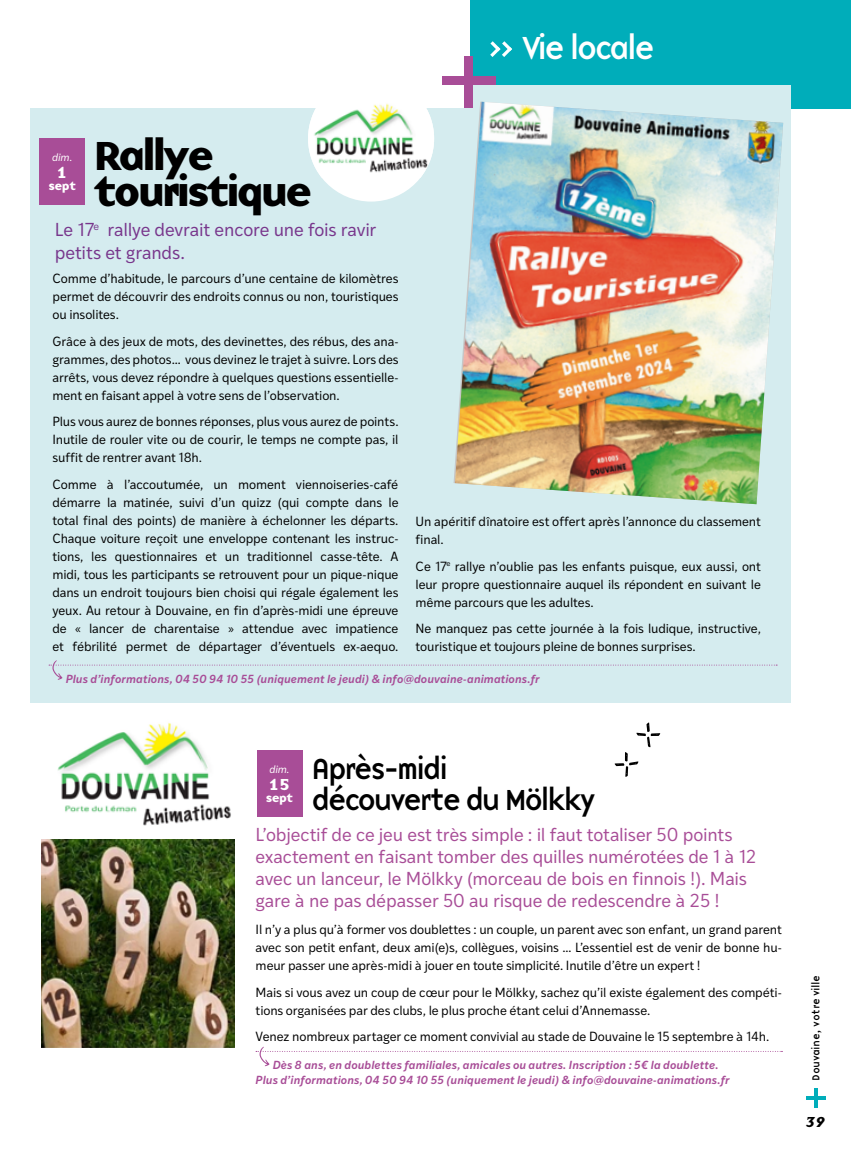
<style>
.page{position:relative;width:851px;height:1149px;background:#fff}
.page>*{position:absolute;margin:0;border:0;box-sizing:border-box;transform-origin:0 0}
.t1{font:700 42px/36px "Base 9 Sans OT";letter-spacing:-.09em;color:#000}
.t2{font:33px "Base 9 Sans OT";letter-spacing:-.12em;color:#fff}
.t3{font:30px/31.5px "Base 9 Sans OT";letter-spacing:-.12em;color:#000}
.t4{font:18px/22.2px "Ivy Style Sans";letter-spacing:-.01em;color:#a84d97}
.t5{font:18px/22.2px "Ivy Style Sans";letter-spacing:-.01em;color:#78368c}
.t6{font:700 16.5px "Base 9 Sans OT";color:#fff}
.t7{font:italic 700 15px "Base 9 Sans OT";color:#000}
.t8{font:12.75px/18px "Ivy Style Sans";letter-spacing:-.01em;color:#000;text-align:justify}
.t9{font:700 12px "Base 9 Sans OT";letter-spacing:-.05em;color:#fff}
.t10{font:italic 600 11.25px/15px "Ivy Style Sans";letter-spacing:.01em;color:#a84d97;text-align:center}
.t11{font:10.5px "Base 9 Sans OT";letter-spacing:-.05em;color:#000}
.t12{font:italic 10.5px "Ivy Style Sans";letter-spacing:-.01em;color:#fff}
</style>
<div class="page">
<hr style="left:814px;top:1087px;width:3px;height:20px;background:#00adba">
<hr style="left:806px;top:1095px;width:19px;height:3px;background:#00adba">
<div style="left:470px;top:0;width:380px;height:108px;background:#00adba"></div>
<div style="left:30px;top:85px;width:760px;height:617px;background:#d5ecef"></div>
<div style="left:9px;top:74px;width:462px;height:33px;background:#fff"></div>
<svg style="left:490px;top:41px;width:22px;height:16px"></svg>
<div style="left:464px;top:56px;width:9px;height:51px;background:#a84d97"></div>
<div style="left:442px;top:76px;width:53px;height:9px;background:#a84d97"></div>
<div style="left:39px;top:138px;width:46px;height:67px;background:#a84d97"></div>
<div style="left:256px;top:749px;width:46px;height:67px;background:#a84d97"></div>
<img style="left:455px;top:102px;width:328px;height:402px">
<img style="left:41px;top:839px;width:193px;height:208px">
<img style="left:57px;top:723px;width:174px;height:103px">
<div style="left:308px;top:75px;width:126px;height:126px;background:#fff;border-radius:50%"></div>
<img style="left:308px;top:103px;width:126px;height:75px">
<svg style="left:614px;top:722px;width:46px;height:54px"></svg>
<svg style="left:49px;top:660px;width:728px;height:19px"></svg>
<svg style="left:256px;top:1046px;width:526px;height:19px"></svg>
<h2 class="t2" style="left:522px;top:24px;width:135px">Vie locale</h2>
<h1 class="t1" style="left:94px;top:137px;width:220px">Rallye touristique</h1>
<h3 class="t5" style="left:55px;top:218px;width:323px">Le 17<sup>e</sup> rallye devrait encore une fois ravir petits et grands.</h3>
<p class="t12" style="left:52px;top:150px;width:22px">dim.</p>
<p class="t6" style="left:57px;top:161px;width:13px">1</p>
<p class="t9" style="left:48px;top:177px;width:29px">sept</p>
<p class="t8" style="left:52px;top:269px;width:347px">Comme d’habitude, le parcours d’une centaine de kilomètres permet de découvrir des endroits connus ou non, touristiques ou insolites.</p>
<p class="t8" style="left:52px;top:331px;width:347px">Grâce à des jeux de mots, des devinettes, des rébus, des ana&shy;grammes, des photos… vous devinez le trajet à suivre. Lors des arrêts, vous devez répondre à quelques questions essentielle&shy;ment en faisant appel à votre sens de l’observation.</p>
<p class="t8" style="left:52px;top:412px;width:347px">Plus vous aurez de bonnes réponses, plus vous aurez de points.<br>Inutile de rouler vite ou de courir, le temps ne compte pas, il suffit de rentrer avant 18h.</p>
<p class="t8" style="left:52px;top:474px;width:347px">Comme à l’accoutumée, un moment viennoiseries-café démarre la matinée, suivi d’un quizz (qui compte dans le total final des points) de manière à échelonner les départs.<br>Chaque voiture reçoit une enveloppe contenant les instruc&shy;tions, les questionnaires et un traditionnel casse-tête. A midi, tous les participants se retrouvent pour un pique-nique dans un endroit toujours bien choisi qui régale également les yeux. Au retour à Douvaine, en fin d’après-midi une épreuve de « lancer de charentaise » attendue avec impatience et fébrilité permet de départager d’éventuels ex-aequo.</p>
<p class="t8" style="left:415px;top:512px;width:347px">Un apéritif dînatoire est offert après l’annonce du classement final.</p>
<p class="t8" style="left:415px;top:556px;width:347px">Ce 17<sup>e</sup> rallye n’oublie pas les enfants puisque, eux aussi, ont leur propre questionnaire auquel ils répondent en suivant le même parcours que les adultes.</p>
<p class="t8" style="left:415px;top:619px;width:347px">Ne manquez pas cette journée à la fois ludique, instructive, touristique et toujours pleine de bonnes surprises.</p>
<p class="t10" style="left:66px;top:670px;width:475px">Plus d’informations, 04 50 94 10 55 (uniquement le jeudi) &amp; info@douvaine-animations.fr</p>
<h3 class="t3" style="left:311px;top:752px;width:287px">Après-midi découverte du Mölkky</h3>
<p class="t4" style="left:255px;top:822px;width:501px">L’objectif de ce jeu est très simple : il faut totaliser 50 points exactement en faisant tomber des quilles numérotées de 1 à 12 avec un lanceur, le Mölkky (morceau de bois en finnois !). Mais gare à ne pas dépasser 50 au risque de redescendre à 25 !</p>
<p class="t8" style="left:255px;top:919px;width:527px">Il n’y a plus qu’à former vos doublettes : un couple, un parent avec son enfant, un grand parent avec son petit enfant, deux ami(e)s, collègues, voisins … L’essentiel est de venir de bonne hu&shy;meur passer une après-midi à jouer en toute simplicité. Inutile d’être un expert !</p>
<p class="t8" style="left:255px;top:981px;width:527px">Mais si vous avez un coup de cœur pour le Mölkky, sachez qu’il existe également des compéti&shy;tions organisées par des clubs, le plus proche étant celui d’Annemasse.</p>
<p class="t8" style="left:255px;top:1026px;width:515px">Venez nombreux partager ce moment convivial au stade de Douvaine le 15 septembre à 14h.</p>
<p class="t10" style="left:255px;top:1056px;width:475px">Dès 8 ans, en doublettes familiales, amicales ou autres. Inscription : 5€ la doublette.<br>Plus d’informations, 04 50 94 10 55 (uniquement le jeudi) &amp; info@douvaine-animations.fr</p>
<p class="t12" style="left:269px;top:761px;width:22px">dim.</p>
<p class="t6" style="left:269px;top:772px;width:23px">15</p>
<p class="t9" style="left:266px;top:789px;width:29px">sept</p>
<p class="t11" style="left:808px;top:1080px;width:108px;rotate:-90deg">Douvaine, votre ville</p>
<p class="t7" style="left:805px;top:1111px;width:22px">39</p>
</div>
